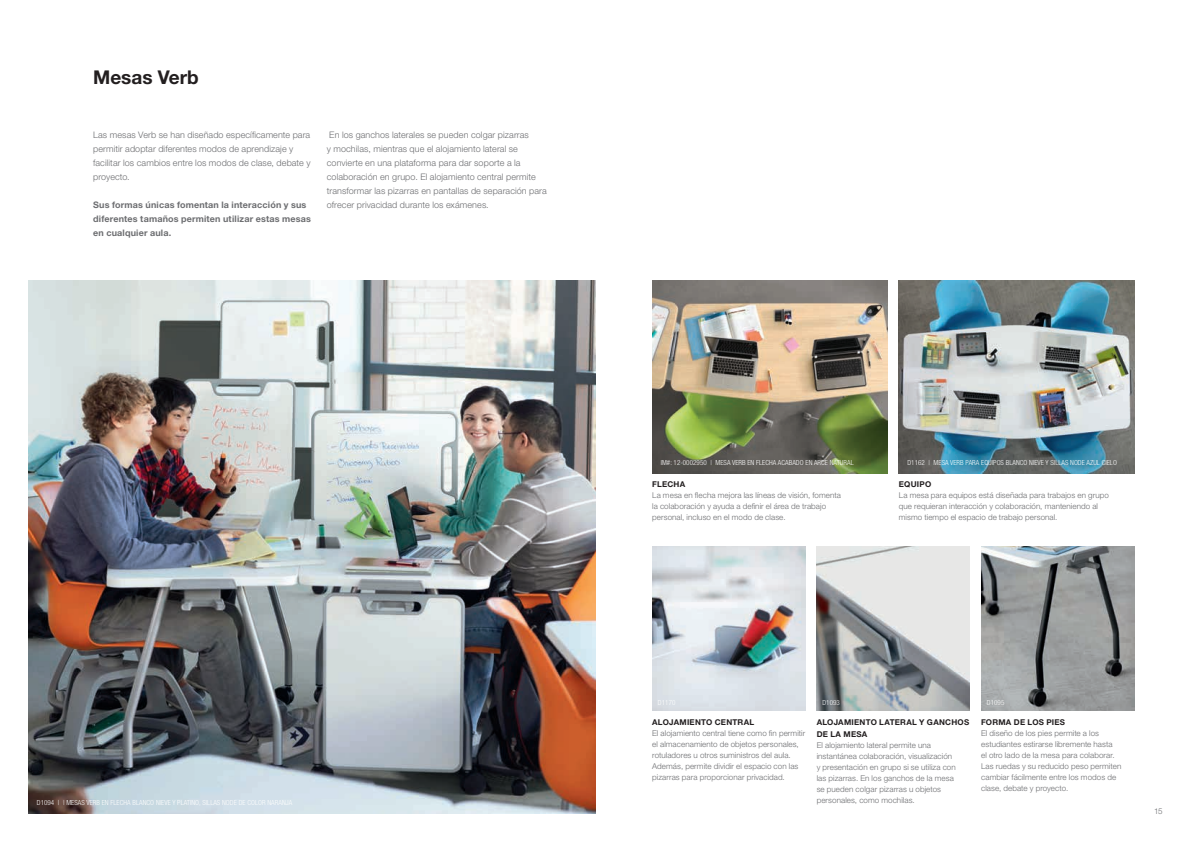
<style>
.page{position:relative;width:1191px;height:842px;background:#fff}
.page>*{position:absolute;margin:0;border:0;box-sizing:border-box;transform-origin:0 0}
.t1{font:700 19px "Helvetica Neue LT Pro";color:#231f20}
.t2{font:300 9px/14px "Helvetica Neue LT Pro";letter-spacing:.01em;color:#6c6d70}
.t3{font:700 9px/14px "Helvetica Neue LT Pro";letter-spacing:.02em;color:#6c6d70}
.t4{font:300 8px/11px "Helvetica Neue LT Pro";letter-spacing:.01em;color:#6c6d70}
.t5{font:700 8px/12px "Helvetica Neue LT Pro";letter-spacing:.03em;color:#231f20}
.t6{font:300 condensed 7px "Helvetica Neue LT Pro";letter-spacing:.01em;color:#fff}
</style>
<div class="page">
<img style="left:28px;top:281px;width:567px;height:533px">
<img style="left:652px;top:281px;width:235px;height:192px">
<img style="left:652px;top:546px;width:153px;height:164px">
<img style="left:816px;top:546px;width:153px;height:164px">
<img style="left:981px;top:546px;width:153px;height:164px">
<img style="left:899px;top:281px;width:235px;height:192px">
<h1 class="t1" style="left:93px;top:66px;width:107px">Mesas Verb</h1>
<p class="t2" style="left:93px;top:128px;width:219px">Las mesas Verb se han diseñado específicamente para permitir adoptar diferentes modos de aprendizaje y facilitar los cambios entre los modos de clase, debate y proyecto.</p>
<p class="t3" style="left:93px;top:197px;width:219px">Sus formas únicas fomentan la interacción y sus diferentes tamaños permiten utilizar estas mesas en cualquier aula.</p>
<p class="t2" style="left:327px;top:128px;width:222px">En los ganchos laterales se pueden colgar pizarras<br>y mochilas, mientras que el alojamiento lateral se convierte en una plataforma para dar soporte a la colaboración en grupo. El alojamiento central permite transformar las pizarras en pantallas de separación para ofrecer privacidad durante los exámenes.</p>
<p class="t6" style="left:37px;top:799px;width:257px">D1094 | | MESAS VERB EN FLECHA BLANCO NIEVE Y PLATINO, SILLAS NODE DE COLOR NARANJA</p>
<p class="t6" style="left:660px;top:458px;width:194px">IM#: 12-0002950 | MESA VERB EN FLECHA ACABADO EN ARCE NATURAL</p>
<p class="t6" style="left:907px;top:458px;width:211px">D1162 | MESA VERB PARA EQUIPOS BLANCO NIEVE Y SILLAS NODE AZUL CIELO</p>
<p class="t5" style="left:652px;top:478px;width:35px">FLECHA</p>
<p class="t4" style="left:652px;top:490px;width:190px">La mesa en flecha mejora las líneas de visión, fomenta la colaboración y ayuda a definir el área de trabajo personal, incluso en el modo de clase.</p>
<p class="t5" style="left:899px;top:478px;width:34px">EQUIPO</p>
<p class="t4" style="left:899px;top:490px;width:211px">La mesa para equipos está diseñada para trabajos en grupo que requieran interacción y colaboración, manteniendo al mismo tiempo el espacio de trabajo personal.</p>
<p class="t5" style="left:652px;top:716px;width:104px">ALOJAMIENTO CENTRAL</p>
<p class="t4" style="left:652px;top:728px;width:155px">El alojamiento central tiene como fin permitir el almacenamiento de objetos personales, rotuladores u otros suministros del aula.<br>Además, permite dividir el espacio con las pizarras para proporcionar privacidad.</p>
<p class="t6" style="left:822px;top:698px;width:19px">D1093</p>
<p class="t6" style="left:987px;top:698px;width:19px">D1095</p>
<p class="t5" style="left:816px;top:716px;width:154px">ALOJAMIENTO LATERAL Y GANCHOS<br>DE LA MESA</p>
<p class="t4" style="left:816px;top:740px;width:141px">El alojamiento lateral permite una instantánea colaboración, visualización y presentación en grupo si se utiliza con las pizarras. En los ganchos de la mesa se pueden colgar pizarras u objetos personales, como mochilas.</p>
<p class="t5" style="left:981px;top:716px;width:85px">FORMA DE LOS PIES</p>
<p class="t4" style="left:981px;top:728px;width:142px">El diseño de los pies permite a los estudiantes estirarse libremente hasta<br>el otro lado de la mesa para colaborar.<br>Las ruedas y su reducido peso permiten cambiar fácilmente entre los modos de clase, debate y proyecto.</p>
<p class="t4" style="left:1154px;top:805px;width:10px">15</p>
</div>
